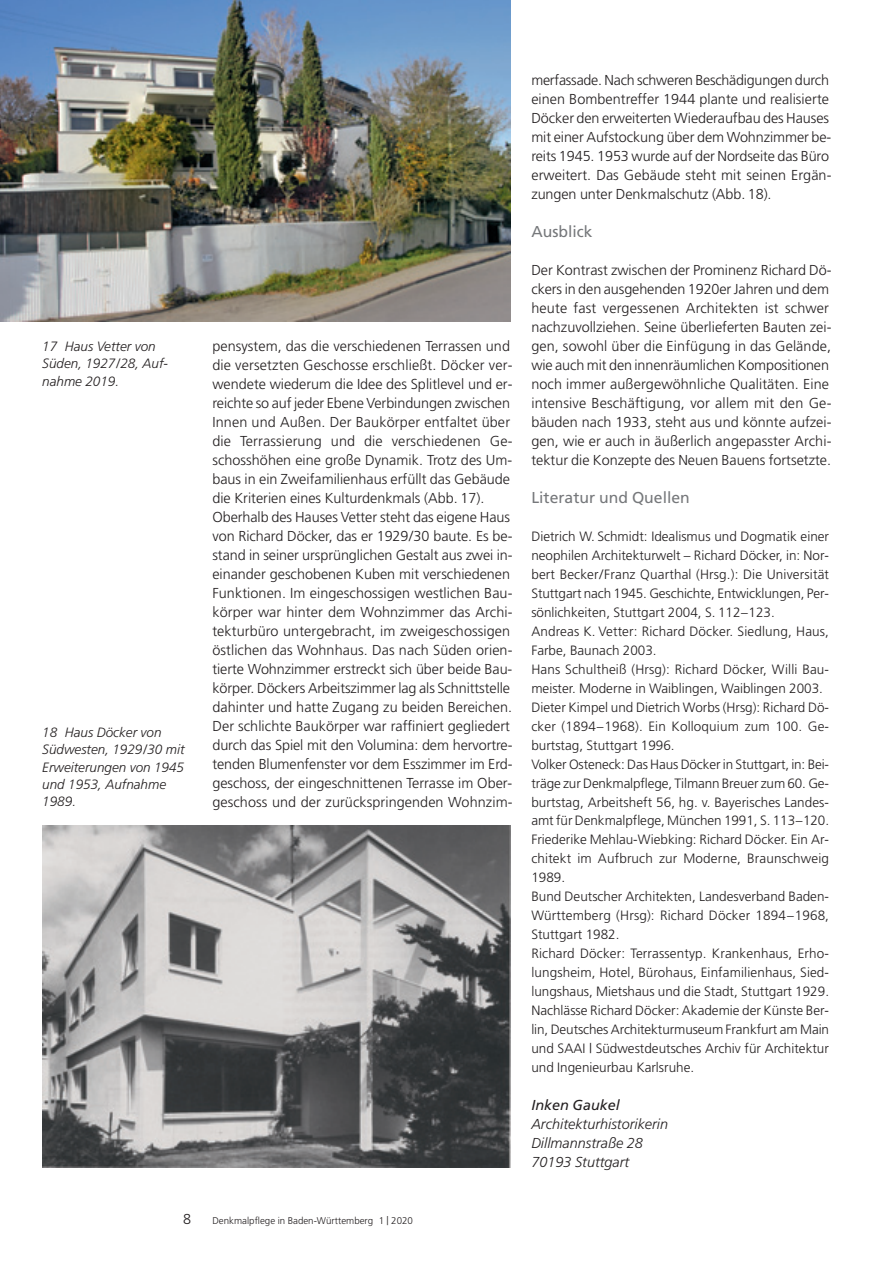
<style>
.page{position:relative;width:893px;height:1263px;background:#fff}
.page>*{position:absolute;margin:0;border:0;box-sizing:border-box;transform-origin:0 0}
.t1{font:15.75px "Frutiger";color:#76787b}
.t2{font:300 14.4px/19px "Frutiger";color:#231f20}
.t3{font:italic 300 14.4px/19px "Frutiger";color:#231f20}
.t4{font:italic 14.4px "Frutiger";color:#231f20}
.t5{font:300 13.5px/19px "Frutiger";color:#231f20}
.t6{font:italic 300 13.5px/17.2px "Frutiger";color:#231f20}
.t7{font:300 9.75px "Frutiger";color:#231f20}
.s1{font-size:12px}
</style>
<div class="page">
<img style="left:0;top:0;width:510px;height:321px">
<img style="left:42px;top:825px;width:468px;height:342px">
<p class="t6" style="left:42px;top:339px;width:127px">17 Haus Vetter von<br>Süden, 1927/28, Auf&shy;nahme 2019.</p>
<p class="t6" style="left:42px;top:725px;width:144px">18 Haus Döcker von<br>Südwesten, 1929/30 mit<br>Erweiterungen von 1945 und 1953, Aufnahme<br>1989.</p>
<p class="t2" style="left:183px;top:1211px;width:10px">8</p>
<p class="t2" style="left:212px;top:337px;width:302px">pensystem, das die verschiedenen Terrassen und die versetzten Geschosse erschließt. Döcker ver&shy;wendete wiederum die Idee des Splitlevel und er&shy;reichte so auf jeder Ebene Verbindungen zwischen Innen und Außen. Der Baukörper entfaltet über die Terrassierung und die verschiedenen Ge&shy;schosshöhen eine große Dynamik. Trotz des Um&shy;baus in ein Zweifamilienhaus erfüllt das Gebäude die Kriterien eines Kulturdenkmals (Abb. 17).<br>Oberhalb des Hauses Vetter steht das eigene Haus von Richard Döcker, das er 1929/30 baute. Es be&shy;stand in seiner ursprünglichen Gestalt aus zwei in&shy;einander geschobenen Kuben mit verschiedenen Funktionen. Im eingeschossigen westlichen Bau&shy;körper war hinter dem Wohnzimmer das Archi&shy;tekturbüro untergebracht, im zweigeschossigen östlichen das Wohnhaus. Das nach Süden orien&shy;tierte Wohnzimmer erstreckt sich über beide Bau&shy;körper. Döckers Arbeitszimmer lag als Schnittstelle dahinter und hatte Zugang zu beiden Bereichen.<br>Der schlichte Baukörper war raffiniert gegliedert durch das Spiel mit den Volumina: dem hervortre&shy;tenden Blumenfenster vor dem Esszimmer im Erd&shy;geschoss, der eingeschnittenen Terrasse im Ober&shy;geschoss und der zurückspringenden Wohnzim-</p>
<p class="t7" style="left:212px;top:1217px;width:202px">Denkmalpflege in Baden-Württemberg 1 <span class="s1">|</span> 2020</p>
<p class="t2" style="left:531px;top:72px;width:302px">merfassade. Nach schweren Beschädigungen durch einen Bombentreffer 1944 plante und realisierte Döcker den erweiterten Wiederaufbau des Hauses mit einer Aufstockung über dem Wohnzimmer be&shy;reits 1945. 1953 wurde auf der Nordseite das Büro erweitert. Das Gebäude steht mit seinen Ergän&shy;zungen unter Denkmalschutz (Abb. 18).</p>
<p class="t1" style="left:531px;top:225px;width:63px">Ausblick</p>
<p class="t2" style="left:531px;top:262px;width:302px">Der Kontrast zwischen der Prominenz Richard Dö&shy;ckers in den ausgehenden 1920er Jahren und dem heute fast vergessenen Architekten ist schwer nachzuvollziehen. Seine überlieferten Bauten zei&shy;gen, sowohl über die Einfügung in das Gelände, wie auch mit den innenräumlichen Kompositionen noch immer außergewöhnliche Qualitäten. Eine intensive Beschäftigung, vor allem mit den Ge&shy;bäuden nach 1933, steht aus und könnte aufzei&shy;gen, wie er auch in äußerlich angepasster Archi&shy;tektur die Konzepte des Neuen Bauens fortsetzte.</p>
<p class="t1" style="left:531px;top:491px;width:160px">Literatur und Quellen</p>
<p class="t5" style="left:531px;top:528px;width:299px">Dietrich W. Schmidt: Idealismus und Dogmatik einer neophilen Architekturwelt – Richard Döcker, in: Nor&shy;bert Becker/ Franz Quarthal (Hrsg.): Die Universität Stuttgart nach 1945. Geschichte, Entwicklungen, Per&shy;sönlichkeiten, Stuttgart 2004, S. 112– 123.<br>Andreas K. Vetter: Richard Döcker. Siedlung, Haus, Farbe, Baunach 2003.<br>Hans Schultheiß (Hrsg): Richard Döcker, Willi Bau&shy;meister. Moderne in Waiblingen, Waiblingen 2003.<br>Dieter Kimpel und Dietrich Worbs (Hrsg): Richard Dö&shy;cker (1894– 1968). Ein Kolloquium zum 100. Ge&shy;burtstag, Stuttgart 1996.<br>Volker Osteneck: Das Haus Döcker in Stuttgart, in: Bei&shy;träge zur Denkmalpflege, Tilmann Breuer zum 60. Ge&shy;burtstag, Arbeitsheft 56, hg. v. Bayerisches Landes&shy;amt für Denkmalpflege, München 1991, S. 113– 120.<br>Friederike Mehlau-Wiebking: Richard Döcker. Ein Ar&shy;chitekt im Aufbruch zur Moderne, Braunschweig 1989.<br>Bund Deutscher Architekten, Landesverband Baden-Württemberg (Hrsg): Richard Döcker 1894– 1968, Stuttgart 1982.<br>Richard Döcker: Terrassentyp. Krankenhaus, Erho&shy;lungsheim, Hotel, Bürohaus, Einfamilienhaus, Sied&shy;lungshaus, Mietshaus und die Stadt, Stuttgart 1929.<br>Nachlässe Richard Döcker: Akademie der Künste Ber&shy;lin, Deutsches Architekturmuseum Frankfurt am Main und SAAI | Südwestdeutsches Archiv für Architektur und Ingenieurbau Karlsruhe.</p>
<p class="t4" style="left:531px;top:1099px;width:90px">Inken Gaukel</p>
<p class="t3" style="left:531px;top:1116px;width:138px">Architekturhistorikerin<br>Dillmannstraße 28<br>70193 Stuttgart</p>
</div>
